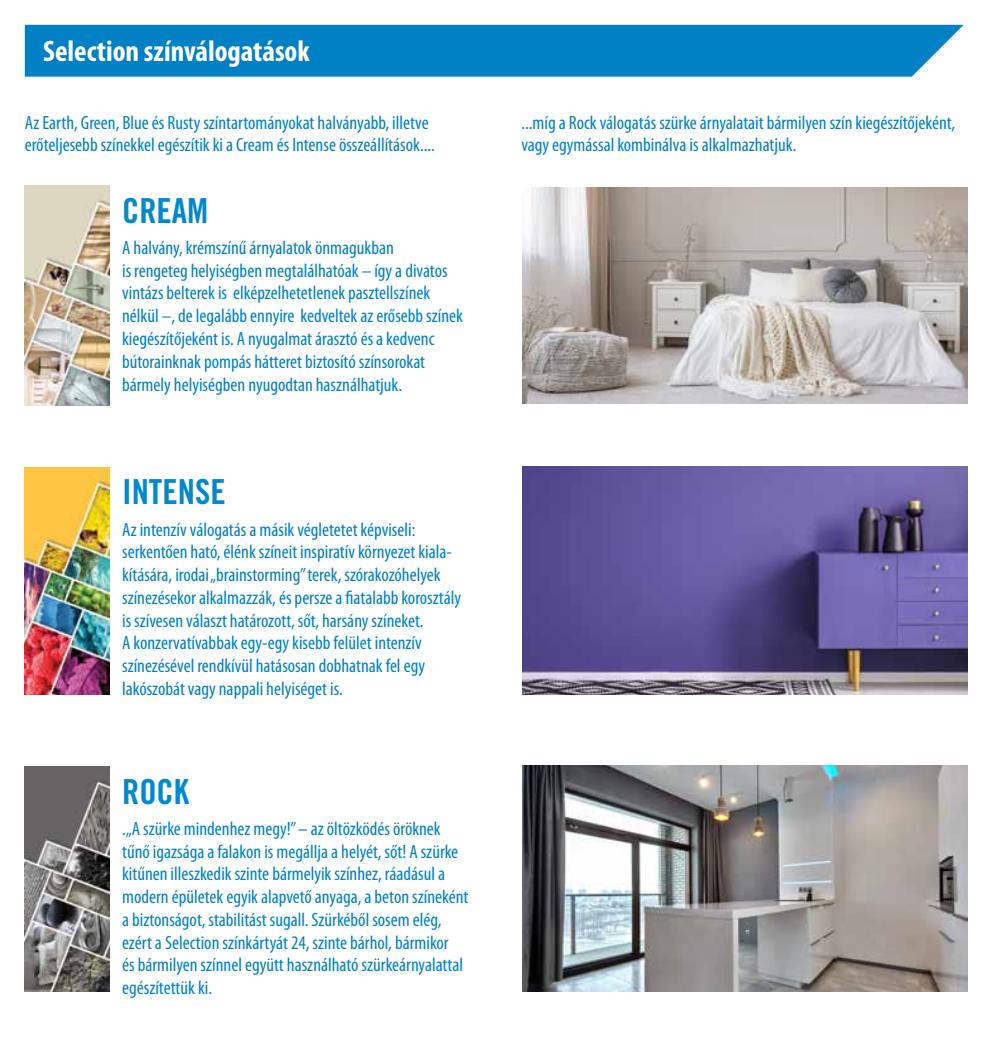
<style>
.page{position:relative;width:993px;height:1042px;background:#fff}
.page>*{position:absolute;margin:0;border:0;box-sizing:border-box;transform-origin:0 0}
.t1{font:34.48px "Trade Gothic LT Std Bd Cn 20";color:#0089cf}
.t2{font:700 condensed 29.75px "Myriad Pro";color:#fff}
.t3{font:condensed 19.25px/22.8px "Myriad Pro";color:#0081c6}
</style>
<div class="page">
<div style="left:25px;top:25px;width:938px;height:52px;background:#0081c6"></div>
<img style="left:25px;top:186px;width:85px;height:219px">
<img style="left:25px;top:467px;width:85px;height:228px">
<img style="left:25px;top:767px;width:85px;height:224px">
<img style="left:522px;top:187px;width:444px;height:216px">
<img style="left:522px;top:466px;width:444px;height:228px">
<img style="left:522px;top:765px;width:444px;height:226px">
<h2 class="t2" style="left:43px;top:33px;width:268px">Selection színválogatások</h2>
<p class="t3" style="left:25px;top:111px;width:411px">Az Earth, Green, Blue és Rusty színtartományokat halványabb, illetve erőteljesebb színekkel egészítik ki a Cream és Intense összeállítások....</p>
<p class="t3" style="left:521px;top:111px;width:435px">...míg a Rock válogatás szürke árnyalatait bármilyen szín kiegészítőjeként, vagy egymással kombinálva is alkalmazhatjuk.</p>
<h1 class="t1" style="left:122px;top:189px;width:88px">CREAM</h1>
<p class="t3" style="left:122px;top:236px;width:342px">A halvány, krémszínű árnyalatok önmagukban<br>is rengeteg helyiségben megtalálhatóak – így a divatos vintázs belterek is elképzelhetetlenek pasztellszínek nélkül –, de legalább ennyire kedveltek az erősebb színek kiegészítőjeként is. A nyugalmat árasztó és a kedvenc bútorainknak pompás hátteret biztosító színsorokat bármely helyiségben nyugodtan használhatjuk.</p>
<h1 class="t1" style="left:122px;top:471px;width:105px">INTENSE</h1>
<p class="t3" style="left:122px;top:518px;width:340px">Az intenzív válogatás a másik végletetet képviseli: serkentően ható, élénk színeit inspiratív környezet kiala&shy;kítására, irodai „brainstorming” terek, szórakozóhelyek színezésekor alkalmazzák, és persze a fiatalabb korosztály is szívesen választ határozott, sőt, harsány színeket.<br>A konzervatívabbak egy-egy kisebb felület intenzív színezésével rendkívül hatásosan dobhatnak fel egy lakószobát vagy nappali helyiséget is.</p>
<h1 class="t1" style="left:122px;top:770px;width:69px">ROCK</h1>
<p class="t3" style="left:122px;top:817px;width:347px">.„A szürke mindenhez megy!” – az öltözködés öröknek tűnő igazsága a falakon is megállja a helyét, sőt! A szürke kitűnen illeszkedik szinte bármelyik színhez, ráadásul a modern épületek egyik alapvető anyaga, a beton színeként a biztonságot, stabilitást sugall. Szürkéből sosem elég, ezért a Selection színkártyát 24, szinte bárhol, bármikor<br>és bármilyen színnel együtt használható szürkeárnyalattal egészítettük ki.</p>
</div>
